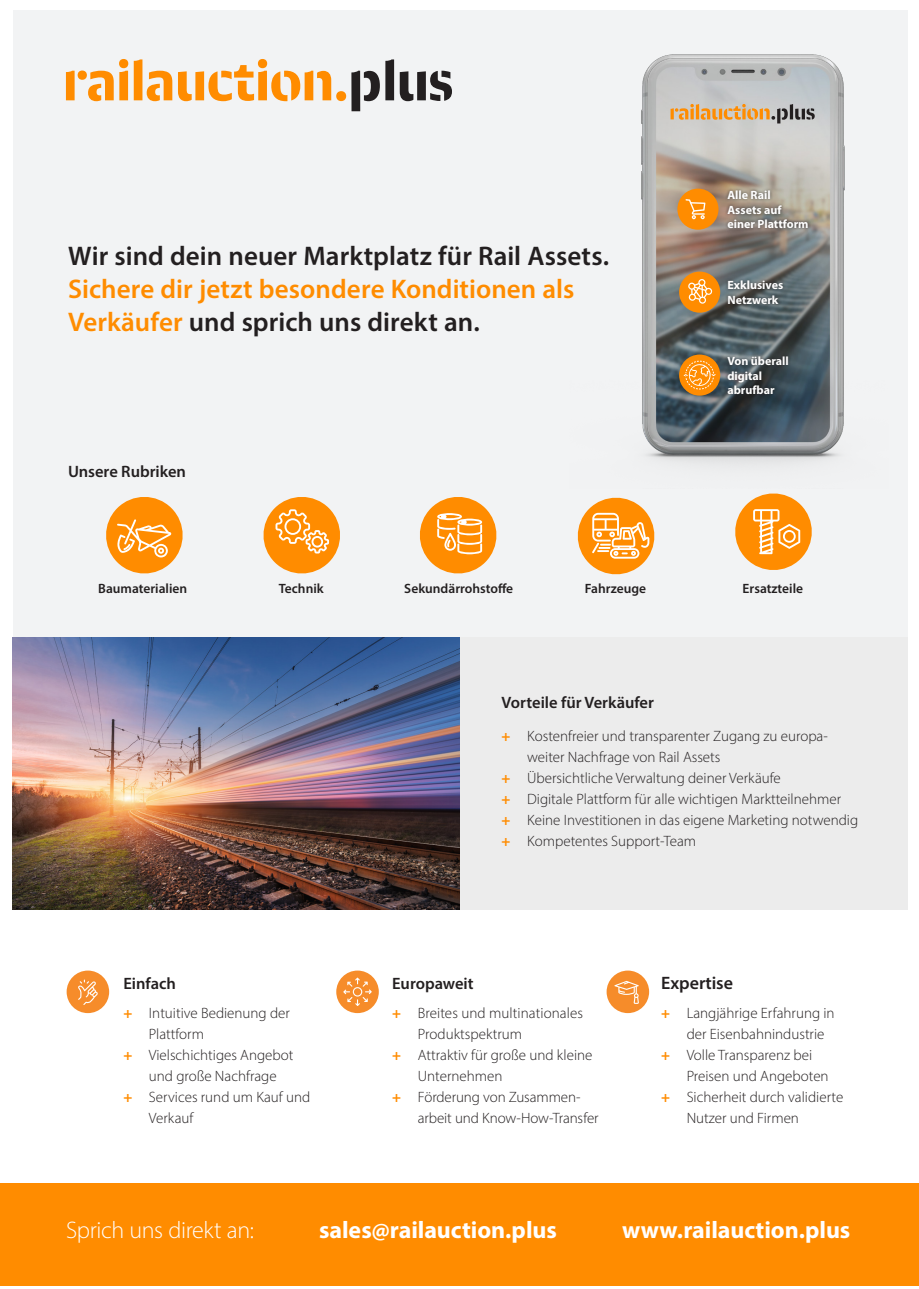
<style>
.page{position:relative;width:919px;height:1289px;background:#fff}
.page>*{position:absolute;margin:0;border:0;box-sizing:border-box;transform-origin:0 0}
.t1{font:600 27px/33px "Myriad Pro";color:#ff8c00}
.t2{font:600 27px "Myriad Pro";letter-spacing:.005em;color:#231f20}
.t3{font:700 24px "Myriad Pro";letter-spacing:-.005em;color:#fff}
.t4{font:300 24px "Myriad Pro";letter-spacing:-.015em;color:#fff}
.t5{font:600 18px "Myriad Pro";color:#231f20}
.t6{font:600 16.5px "Myriad Pro";color:#231f20}
.t7{font:300 15px "Myriad Pro";color:#231f20}
.t8{font:600 13.5px "Myriad Pro";color:#231f20}
.t9{font:700 12px/14.4px "Myriad Pro";color:#fff}
.s1{color:#231f20}
.s2{font-weight:700;color:#ff8c00}
</style>
<div class="page">
<div style="left:13px;top:10px;width:894px;height:634px;background:#f2f3f4"></div>
<div style="left:0;top:1183px;width:918px;height:102px;background:#ff8c00"></div>
<svg style="left:351px;top:59px;width:101px;height:52px"></svg>
<div style="left:336px;top:91px;width:10px;height:10px;background:#ff8c00;border-radius:50%"></div>
<div style="left:258px;top:59px;width:9px;height:9px;background:#ff8c00;border-radius:50%"></div>
<svg style="left:178px;top:65px;width:153px;height:36px"></svg>
<svg style="left:134px;top:59px;width:38px;height:42px"></svg>
<div style="left:119px;top:59px;width:9px;height:9px;background:#ff8c00;border-radius:50%"></div>
<svg style="left:88px;top:71px;width:40px;height:30px"></svg>
<svg style="left:66px;top:71px;width:9px;height:29px"></svg>
<div style="left:78px;top:71px;width:9px;height:9px;background:#ff8c00;border-radius:50%"></div>
<div style="left:67px;top:970px;width:42px;height:43px;background:#f68c2a;border-radius:50%"></div>
<svg style="left:78px;top:979px;width:20px;height:25px"></svg>
<div style="left:336px;top:970px;width:43px;height:43px;background:#f68c2a;border-radius:50%"></div>
<svg style="left:343px;top:977px;width:29px;height:29px"></svg>
<div style="left:606px;top:970px;width:43px;height:43px;background:#f68c2a;border-radius:50%"></div>
<svg style="left:614px;top:980px;width:24px;height:23px"></svg>
<svg style="left:577px;top:497px;width:78px;height:78px"></svg>
<svg style="left:263px;top:497px;width:77px;height:77px"></svg>
<svg style="left:420px;top:497px;width:77px;height:77px"></svg>
<svg style="left:106px;top:497px;width:77px;height:77px"></svg>
<svg style="left:735px;top:493px;width:77px;height:77px"></svg>
<img style="left:641px;top:54px;width:204px;height:411px">
<svg style="left:723px;top:104px;width:91px;height:19px;background:#b9a68e"></svg>
<svg style="left:718px;top:109px;width:4px;height:10px"></svg>
<svg style="left:670px;top:104px;width:47px;height:16px"></svg>
<div style="left:679px;top:271px;width:41px;height:42px;background:#ff8c00;border-radius:50%"></div>
<svg style="left:688px;top:279px;width:24px;height:25px"></svg>
<div style="left:724px;top:277px;width:62px;height:30px;background:#231f20;opacity:.75"></div>
<div style="left:677px;top:189px;width:41px;height:41px;background:#ff8c00;border-radius:50%"></div>
<svg style="left:685px;top:199px;width:20px;height:20px"></svg>
<div style="left:724px;top:187px;width:87px;height:44px;background:#231f20;opacity:.75"></div>
<div style="left:679px;top:354px;width:41px;height:41px;background:#ff8c00;border-radius:50%"></div>
<svg style="left:683px;top:361px;width:32px;height:28px"></svg>
<div style="left:724px;top:353px;width:67px;height:44px;background:#231f20;opacity:.75"></div>
<div style="left:13px;top:637px;width:894px;height:272px;background:#ececec"></div>
<img style="left:13px;top:637px;width:446px;height:272px">
<h1 class="t2" style="left:68px;top:239px;width:542px">Wir sind dein neuer Marktplatz für Rail Assets.</h1>
<h1 class="t1" style="left:68px;top:272px;width:508px">Sichere dir jetzt besondere Konditionen als<br>Verkäufer <span class="s1">und sprich uns direkt an.</span></h1>
<p class="t6" style="left:68px;top:461px;width:119px">Unsere Rubriken</p>
<p class="t9" style="left:727px;top:188px;width:83px">Alle Rail<br>Assets auf einer Plattform</p>
<p class="t9" style="left:727px;top:278px;width:57px">Exklusives<br>Netzwerk</p>
<p class="t9" style="left:727px;top:353px;width:63px">Von überall digital abrufbar</p>
<p class="t8" style="left:98px;top:580px;width:90px">Baumaterialien</p>
<p class="t8" style="left:279px;top:580px;width:46px">Technik</p>
<p class="t8" style="left:404px;top:580px;width:110px">Sekundärrohstoffe</p>
<p class="t8" style="left:585px;top:580px;width:63px">Fahrzeuge</p>
<p class="t8" style="left:742px;top:580px;width:62px">Ersatzteile</p>
<p class="t6" style="left:123px;top:972px;width:54px">Einfach</p>
<p class="t7" style="left:123px;top:1004px;width:168px"><span class="s2">+</span> Intuitive Bedienung der</p>
<p class="t7" style="left:149px;top:1025px;width:57px">Plattform</p>
<p class="t7" style="left:123px;top:1046px;width:172px"><span class="s2">+</span> Vielschichtiges Angebot</p>
<p class="t7" style="left:149px;top:1067px;width:129px">und große Nachfrage</p>
<p class="t7" style="left:123px;top:1088px;width:188px"><span class="s2">+</span> Services rund um Kauf und</p>
<p class="t7" style="left:149px;top:1109px;width:46px">Verkauf</p>
<p class="t6" style="left:501px;top:691px;width:154px">Vorteile für Verkäufer</p>
<p class="t7" style="left:501px;top:727px;width:328px"><span class="s2">+</span> Kostenfreier und transparenter Zugang zu europa-</p>
<p class="t7" style="left:527px;top:748px;width:195px">weiter Nachfrage von Rail Assets</p>
<p class="t7" style="left:501px;top:769px;width:280px"><span class="s2">+</span> Übersichtliche Verwaltung deiner Verkäufe</p>
<p class="t7" style="left:501px;top:790px;width:341px"><span class="s2">+</span> Digitale Plattform für alle wichtigen Marktteilnehmer</p>
<p class="t7" style="left:501px;top:811px;width:358px"><span class="s2">+</span> Keine Investitionen in das eigene Marketing notwendig</p>
<p class="t7" style="left:501px;top:832px;width:196px"><span class="s2">+</span> Kompetentes Support-Team</p>
<p class="t6" style="left:392px;top:972px;width:83px">Europaweit</p>
<p class="t7" style="left:392px;top:1004px;width:192px"><span class="s2">+</span> Breites und multinationales</p>
<p class="t7" style="left:418px;top:1025px;width:106px">Produktspektrum</p>
<p class="t7" style="left:392px;top:1046px;width:202px"><span class="s2">+</span> Attraktiv für große und kleine</p>
<p class="t7" style="left:418px;top:1067px;width:86px">Unternehmen</p>
<p class="t7" style="left:392px;top:1088px;width:190px"><span class="s2">+</span> Förderung von Zusammen-</p>
<p class="t7" style="left:418px;top:1109px;width:182px">arbeit und Know-How-Transfer</p>
<p class="t5" style="left:661px;top:971px;width:73px">Expertise</p>
<p class="t7" style="left:661px;top:1004px;width:175px"><span class="s2">+</span> Langjährige Erfahrung in</p>
<p class="t7" style="left:686px;top:1025px;width:139px">der Eisenbahnindustrie</p>
<p class="t7" style="left:661px;top:1046px;width:152px"><span class="s2">+</span> Volle Transparenz bei</p>
<p class="t7" style="left:686px;top:1067px;width:143px">Preisen und Angeboten</p>
<p class="t7" style="left:661px;top:1088px;width:184px"><span class="s2">+</span> Sicherheit durch validierte</p>
<p class="t7" style="left:686px;top:1109px;width:114px">Nutzer und Firmen</p>
<h2 class="t4" style="left:66px;top:1215px;width:189px">Sprich uns direkt an:</h2>
<h2 class="t3" style="left:319px;top:1214px;width:239px">sales@railauction.plus</h2>
<h2 class="t3" style="left:622px;top:1214px;width:230px">www.railauction.plus</h2>
</div>
